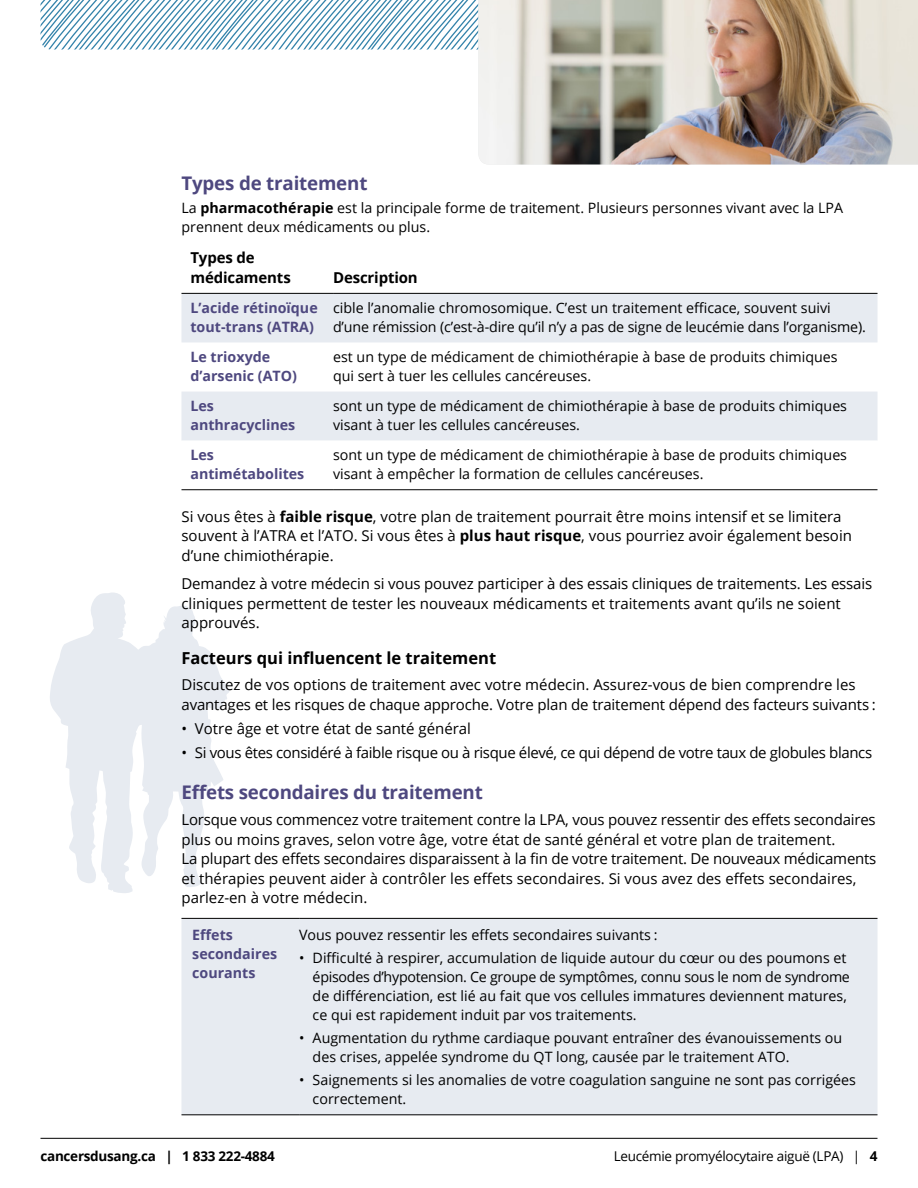
<style>
.page{position:relative;width:918px;height:1188px;background:#fff}
.page>*{position:absolute;margin:0;border:0;box-sizing:border-box;transform-origin:0 0}
.t1{font:700 18.75px "Open Sans";letter-spacing:-.01em;color:#4e487f}
.t2{font:700 16.5px "Open Sans";color:#000}
.t3{font:15px/19.5px "Open Sans";color:#000}
.t4{font:15px "Open Sans";letter-spacing:-.025em;color:#000}
.t5{font:700 15px/19.5px "Open Sans";letter-spacing:-.01em;color:#000}
.t6{font:14.25px/18.8px "Open Sans";color:#000}
.t7{font:700 14.25px/18.8px "Open Sans";color:#4e487f}
.t8{font:13.5px "Open Sans";letter-spacing:-.02em;color:#000}
.t9{font:700 13.5px "Open Sans";letter-spacing:-.02em;color:#000}
.s1{font-weight:700}
</style>
<div class="page">
<hr style="left:40px;top:1138px;width:838px;height:1px;background:#000">
<svg style="left:50px;top:592px;width:179px;height:301px;fill:#e7ebf1"></svg>
<svg style="left:40px;top:0;width:438px;height:50px"></svg>
<svg style="left:181px;top:294px;width:697px;height:147px;fill:#e7ebf1"></svg>
<hr style="left:181px;top:489px;width:152px;height:1px;background:#000">
<hr style="left:333px;top:489px;width:545px;height:1px;background:#000">
<hr style="left:181px;top:293px;width:152px;height:1px;background:#000">
<hr style="left:333px;top:293px;width:545px;height:1px;background:#000">
<div style="left:181px;top:919px;width:697px;height:196px;background:#e7ebf1"></div>
<hr style="left:181px;top:1115px;width:118px;height:1px;background:#000">
<hr style="left:299px;top:1115px;width:579px;height:1px;background:#000">
<hr style="left:181px;top:918px;width:118px;height:1px;background:#000">
<hr style="left:299px;top:918px;width:579px;height:1px;background:#000">
<img style="left:478px;top:0;width:440px;height:164px">
<h1 class="t1" style="left:181px;top:170px;width:187px">Types de traitement</h1>
<p class="t6" style="left:181px;top:197px;width:663px;line-height:19.5px">La <span class="s1">pharmacothérapie</span> est la principale forme de traitement. Plusieurs personnes vivant avec la LPA prennent deux médicaments ou plus.</p>
<p class="t5" style="left:190px;top:247px;width:102px">Types de médicaments</p>
<p class="t5" style="left:333px;top:267px;width:86px">Description</p>
<p class="t7" style="left:190px;top:298px;width:129px">L’acide rétinoïque tout-trans (ATRA)</p>
<p class="t6" style="left:333px;top:298px;width:534px">cible l’anomalie chromosomique. C’est un traitement efficace, souvent suivi d’une rémission (c’est-à-dire qu’il n’y a pas de signe de leucémie dans l’organisme).</p>
<p class="t7" style="left:190px;top:347px;width:108px">Le trioxyde d’arsenic (ATO)</p>
<p class="t6" style="left:333px;top:347px;width:506px">est un type de médicament de chimiothérapie à base de produits chimiques qui sert à tuer les cellules cancéreuses.</p>
<p class="t7" style="left:190px;top:396px;width:106px">Les anthracyclines</p>
<p class="t6" style="left:333px;top:396px;width:516px">sont un type de médicament de chimiothérapie à base de produits chimiques visant à tuer les cellules cancéreuses.</p>
<p class="t7" style="left:190px;top:445px;width:115px">Les antimétabolites</p>
<p class="t6" style="left:333px;top:445px;width:516px">sont un type de médicament de chimiothérapie à base de produits chimiques visant à empêcher la formation de cellules cancéreuses.</p>
<p class="t3" style="left:181px;top:506px;width:672px">Si vous êtes à <span class="s1">faible risque</span>, votre plan de traitement pourrait être moins intensif et se limitera souvent à l’ATRA et l’ATO. Si vous êtes à <span class="s1">plus haut risque</span>, vous pourriez avoir également besoin d’une chimiothérapie.</p>
<p class="t3" style="left:181px;top:574px;width:692px">Demandez à votre médecin si vous pouvez participer à des essais cliniques de traitements. Les essais cliniques permettent de tester les nouveaux médicaments et traitements avant qu’ils ne soient approuvés.</p>
<p class="t2" style="left:181px;top:646px;width:316px">Facteurs qui influencent le traitement</p>
<p class="t3" style="left:181px;top:675px;width:696px">Discutez de vos options de traitement avec votre médecin. Assurez-vous de bien comprendre les avantages et les risques de chaque approche. Votre plan de traitement dépend des facteurs suivants :</p>
<p class="t3" style="left:181px;top:718px;width:291px">• Votre âge et votre état de santé général</p>
<p class="t4" style="left:181px;top:742px;width:692px">• Si vous êtes considéré à faible risque ou à risque élevé, ce qui dépend de votre taux de globules blancs</p>
<h1 class="t1" style="left:181px;top:779px;width:303px">Effets secondaires du traitement</h1>
<p class="t3" style="left:181px;top:810px;width:696px">Lorsque vous commencez votre traitement contre la LPA, vous pouvez ressentir des effets secondaires plus ou moins graves, selon votre âge, votre état de santé général et votre plan de traitement.<br>La plupart des effets secondaires disparaissent à la fin de votre traitement. De nouveaux médicaments et thérapies peuvent aider à contrôler les effets secondaires. Si vous avez des effets secondaires, parlez-en à votre médecin.</p>
<p class="t7" style="left:192px;top:925px;width:86px">Effets secondaires courants</p>
<p class="t6" style="left:299px;top:925px;width:360px">Vous pouvez ressentir les effets secondaires suivants :</p>
<p class="t6" style="left:313px;top:949px;width:539px;text-indent:-13px">• Difficulté à respirer, accumulation de liquide autour du cœur ou des poumons et épisodes d’hypotension. Ce groupe de symptômes, connu sous le nom de syndrome de différenciation, est lié au fait que vos cellules immatures deviennent matures, ce qui est rapidement induit par vos traitements.</p>
<p class="t6" style="left:313px;top:1028px;width:531px;text-indent:-13px">• Augmentation du rythme cardiaque pouvant entraîner des évanouissements ou des crises, appelée syndrome du QT long, causée par le traitement ATO.</p>
<p class="t6" style="left:313px;top:1070px;width:545px;text-indent:-13px">• Saignements si les anomalies de votre coagulation sanguine ne sont pas corrigées correctement.</p>
<p class="t9" style="left:40px;top:1147px;width:236px">cancersdusang.ca | 1 833 222-4884</p>
<p class="t8" style="left:614px;top:1147px;width:265px">Leucémie promyélocytaire aiguë (LPA) | <span class="s1">4</span></p>
</div>
